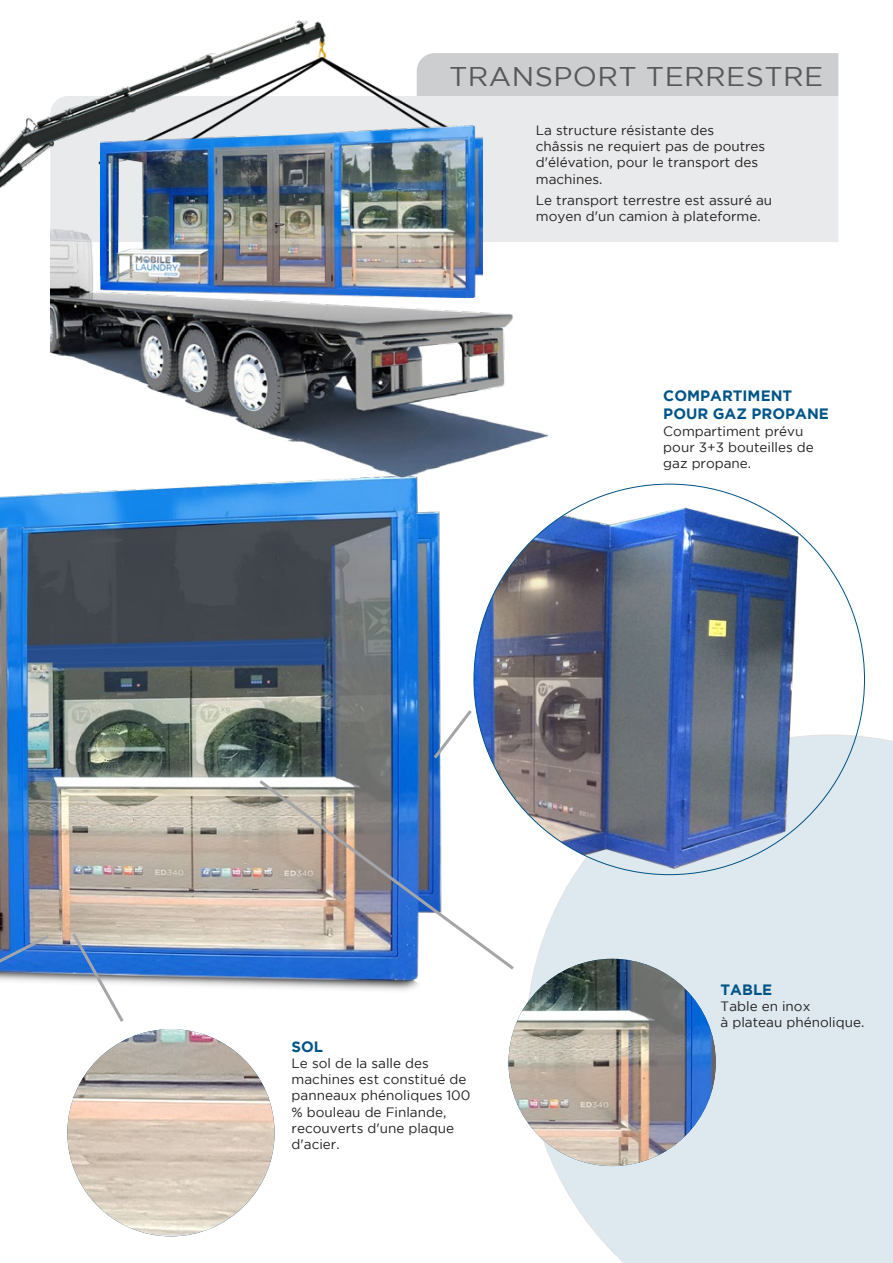
<style>
.page{position:relative;width:893px;height:1263px;background:#fff}
.page>*{position:absolute;margin:0;border:0;box-sizing:border-box;transform-origin:0 0}
.T1_ligth{font:27px "Gotham";letter-spacing:.015em;color:#57585a;scale:1.06 1}
.t1{font:700 15px/18px "Gotham";color:#005587}
.t2{font:13.5px/16.2px "Gotham";color:#231f20}
</style>
<div class="page">
<img style="left:0;top:494px;width:474px;height:577px">
<svg style="left:0;top:932px;width:52px;height:121px"></svg>
<svg style="left:528px;top:734px;width:365px;height:529px;background:#e0eaf0"></svg>
<div style="left:464px;top:96px;width:374px;height:146px;background:#e9eaeb"></div>
<img style="left:67px;top:1029px;width:208px;height:207px;border-radius:104px">
<img style="left:508px;top:959px;width:208px;height:207px;border-radius:104px">
<svg style="left:69px;top:930px;width:57px;height:95px"></svg>
<img style="left:256px;top:777px;width:258px;height:195px">
<svg style="left:431px;top:707px;width:43px;height:55px"></svg>
<div style="left:464px;top:53px;width:374px;height:43px;background:#cdced0"></div>
<img style="left:50px;top:176px;width:517px;height:319px">
<img style="left:0;top:20px;width:464px;height:167px">
<img style="left:101px;top:125px;width:381px;height:173px">
<img style="left:474px;top:484px;width:378px;height:391px">
<p class="T1_ligth" style="left:449px;top:62px;width:355px">TRANSPORT TERRESTRE</p>
<p class="t2" style="left:536px;top:122px;width:231px">La structure résistante des<br>châssis ne requiert pas de poutres d'élévation, pour le transport des machines.</p>
<p class="t2" style="left:536px;top:192px;width:238px">Le transport terrestre est assuré au moyen d'un camion à plateforme.</p>
<p class="t1" style="left:663px;top:387px;width:167px">COMPARTIMENT<br>POUR GAZ PROPANE</p>
<p class="t2" style="left:663px;top:422px;width:152px">Compartiment prévu pour 3+3 bouteilles de gaz propane.</p>
<p class="t1" style="left:292px;top:1037px;width:33px">SOL</p>
<p class="t2" style="left:292px;top:1055px;width:180px">Le sol de la salle des machines est constitué de panneaux phénoliques 100 % bouleau de Finlande, recouverts d'une plaque d'acier.</p>
<p class="t1" style="left:721px;top:980px;width:53px">TABLE</p>
<p class="t2" style="left:721px;top:998px;width:91px">Table en inox</p>
<p class="t2" style="left:721px;top:1014px;width:145px">à plateau phénolique.</p>
</div>
